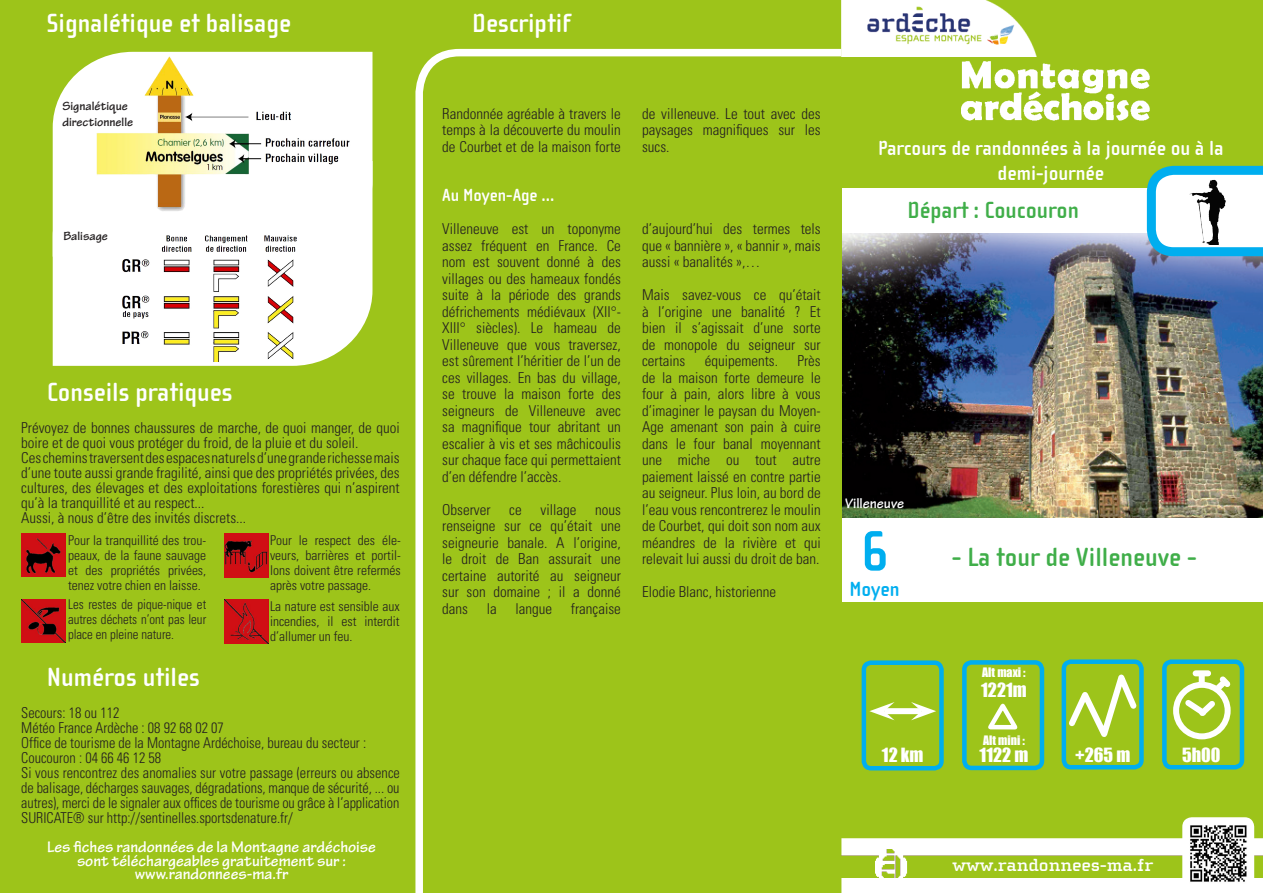
<style>
.page{position:relative;width:1263px;height:893px;background:#fff}
.page>*{position:absolute;margin:0;border:0;box-sizing:border-box;transform-origin:0 0}
.Blanc_gras{font:700 58.5px "Cholla Sans OT";color:#00aeef}
.t1{font:700 27px "Cholla Sans OT";color:#fff}
.Blanc_gras-2{font:700 27px "Cholla Sans OT";color:#40ae49}
.t2{font:700 24px "Cholla Sans OT";color:#40ae49}
.t3{font:700 21px/25.2px "Cholla Sans OT";color:#fff;text-align:center}
.t4{font:700 21px "Cholla Sans OT";color:#00aeef}
.t5{font:18px "Impact";color:#fff}
.t6{font:700 18px "Cholla Slab OT";color:#fff}
.t7{font:700 18px "Cholla Sans OT";color:#fff}
.t8{font:700 16.5px "Tekton Pro";color:#fff}
.t9{font:300 condensed 15px/16.5px "Univers LT Std";color:#231f20;text-align:justify}
.t10{font:300 condensed 15px/15px "Univers LT Std";color:#231f20;text-align:justify;scale:.96 1}
.t11{font:300 condensed 15px/15px "Univers LT Std";color:#231f20;scale:.95 1}
.t12{font:700 15px "Tekton Pro";color:#fff}
.t13{font:300 condensed 13.5px/15px "Univers LT Std";color:#231f20;text-align:justify}
.t14{font:300 condensed 13.5px/15px "Univers LT Std";color:#231f20;text-align:justify;scale:.95 1}
.t15{font:700 12.9px "Tekton Pro";color:#231f20}
.t16{font:12px "Impact";color:#fff}
</style>
<div class="page">
<div style="left:923px;top:602px;width:340px;height:236px;background:#9dc41a"></div>
<div style="left:923px;top:0;width:340px;height:188px;background:#9dc41a"></div>
<div style="left:0;top:0;width:841px;height:893px;background:#9dc41a"></div>
<div style="left:1162px;top:659px;width:82px;height:110px;border:4px solid #00aeef;border-radius:7px"></div>
<div style="left:1061px;top:659px;width:83px;height:110px;border:4px solid #00aeef;border-radius:7px"></div>
<div style="left:962px;top:660px;width:82px;height:110px;border:4px solid #00aeef;border-radius:7px"></div>
<div style="left:412px;top:45px;width:429px;height:848px;background:#9dc41a"></div>
<div style="left:841px;top:0;width:82px;height:838px;background:#9dc41a"></div>
<img style="left:842px;top:0;width:195px;height:56px">
<img style="left:842px;top:233px;width:421px;height:285px">
<div style="left:842px;top:188px;width:306px;height:45px;background:#fff"></div>
<svg style="left:841px;top:838px;width:422px;height:55px"></svg>
<img style="left:841px;top:849px;width:422px;height:28px">
<svg style="left:982px;top:700px;width:41px;height:32px"></svg>
<svg style="left:1064px;top:660px;width:77px;height:90px;background:#9cca4e"></svg>
<div style="left:1173px;top:682px;width:57px;height:57px;border:6px solid #fff;border-radius:50%"></div>
<svg style="left:1195px;top:670px;width:13px;height:1px"></svg>
<svg style="left:1180px;top:671px;width:56px;height:50px"></svg>
<svg style="left:1147px;top:166px;width:116px;height:90px"></svg>
<div style="left:842px;top:518px;width:421px;height:83px;background:#fff"></div>
<img style="left:919px;top:55px;width:276px;height:74px">
<img style="left:1182px;top:817px;width:72px;height:72px">
<img style="left:1173px;top:176px;width:69px;height:69px">
<svg style="left:53px;top:52px;width:319px;height:109px"></svg>
<svg style="left:53px;top:161px;width:319px;height:205px"></svg>
<div style="left:862px;top:660px;width:82px;height:110px;border:4px solid #00aeef;border-radius:7px"></div>
<div style="left:884px;top:708px;width:37px;height:6px;background:#fff"></div>
<svg style="left:869px;top:702px;width:25px;height:18px"></svg>
<svg style="left:911px;top:702px;width:25px;height:18px"></svg>
<img style="left:91px;top:54px;width:259px;height:307px">
<img style="left:21px;top:600px;width:44px;height:43px">
<img style="left:21px;top:534px;width:44px;height:43px">
<img style="left:224px;top:534px;width:45px;height:43px">
<img style="left:224px;top:600px;width:45px;height:43px">
<p class="t1" style="left:47px;top:9px;width:246px">Signalétique et balisage</p>
<p class="t15" style="left:62px;top:98px;width:67px">Signalétique</p>
<p class="t15" style="left:62px;top:114px;width:72px">directionnelle</p>
<p class="t15" style="left:64px;top:228px;width:46px">Balisage</p>
<p class="t1" style="left:47px;top:377px;width:187px">Conseils pratiques</p>
<p class="t9" style="left:21px;top:421px;width:380px;line-height:15px">Prévoyez de bonnes chaussures de marche, de quoi manger, de quoi boire et de quoi vous protéger du froid, de la pluie et du soleil.</p>
<p class="t9" style="left:21px;top:451px;width:380px;line-height:15px">Ces chemins traversent des espaces naturels d’une grande richesse mais d’une toute aussi grande fragilité, ainsi que des propriétés privées, des cultures, des élevages et des exploitations forestières qui n’aspirent qu’à la tranquillité et au respect...</p>
<p class="t9" style="left:21px;top:510px;width:226px">Aussi, à nous d’être des invités discrets...</p>
<p class="t13" style="left:68px;top:533px;width:140px">Pour la tranquillité des trou&shy;peaux, de la faune sauvage et des propriétés privées, tenez votre chien en laisse.</p>
<p class="t13" style="left:270px;top:533px;width:132px">Pour le respect des éle&shy;veurs, barrières et portil&shy;lons doivent être refermés après votre passage.</p>
<p class="t14" style="left:68px;top:597px;width:147px">Les restes de pique-nique et autres déchets n’ont pas leur place en pleine nature.</p>
<p class="t13" style="left:270px;top:599px;width:131px">La nature est sensible aux incendies, il est interdit d’allumer un feu.</p>
<p class="t1" style="left:47px;top:663px;width:154px">Numéros utiles</p>
<p class="t11" style="left:21px;top:705px;width:105px">Secours: 18 ou 112</p>
<p class="t11" style="left:21px;top:720px;width:215px">Météo France Ardèche : 08 92 68 02 07</p>
<p class="t11" style="left:21px;top:735px;width:365px">Office de tourisme de la Montagne Ardéchoise, bureau du secteur :<br>Coucouron : 04 66 46 12 58</p>
<p class="t10" style="left:21px;top:765px;width:396px">Si vous rencontrez des anomalies sur votre passage (erreurs ou absence de balisage, décharges sauvages, dégradations, manque de sécurité, ... ou autres), merci de le signaler aux offices de tourisme ou grâce à l’application SURICATE® sur http://sentinelles.sportsdenature.fr/</p>
<p class="t8" style="left:47px;top:837px;width:330px">Les fiches randonnées de la Montagne ardéchoise</p>
<p class="t8" style="left:77px;top:851px;width:271px">sont téléchargeables gratuitement sur :</p>
<p class="t8" style="left:135px;top:864px;width:155px">www.randonnees-ma.fr</p>
<p class="t1" style="left:472px;top:9px;width:100px">Descriptif</p>
<p class="t9" style="left:442px;top:105px;width:180px">Randonnée agréable à travers le temps à la découverte du moulin de Courbet et de la maison forte</p>
<p class="t9" style="left:642px;top:105px;width:180px">de villeneuve. Le tout avec des paysages magnifiques sur les sucs.</p>
<p class="t7" style="left:442px;top:186px;width:114px">Au Moyen-Age ...</p>
<p class="t9" style="left:442px;top:221px;width:180px">Villeneuve est un toponyme assez fréquent en France. Ce nom est souvent donné à des villages ou des hameaux fondés suite à la période des grands défrichements médiévaux (XII°- XIII° siècles). Le hameau de Villeneuve que vous traversez, est sûrement l’héritier de l’un de ces villages. En bas du village, se trouve la maison forte des seigneurs de Villeneuve avec sa magnifique tour abritant un escalier à vis et ses mâchicoulis sur chaque face qui permettaient d’en défendre l’accès.</p>
<p class="t9" style="left:442px;top:501px;width:180px">Observer ce village nous renseigne sur ce qu’était une seigneurie banale. A l’origine, le droit de Ban assurait une certaine autorité au seigneur sur son domaine ; il a donné dans la langue française</p>
<p class="t9" style="left:642px;top:221px;width:180px">d’aujourd’hui des termes tels que « bannière », « bannir », mais aussi « banalités »,…</p>
<p class="t9" style="left:642px;top:287px;width:180px">Mais savez-vous ce qu’était à l’origine une banalité ? Et bien il s’agissait d’une sorte de monopole du seigneur sur certains</p>
<p class="t9" style="left:642px;top:353px;width:180px;text-indent:155px">Près de la maison forte demeure le four à pain, alors libre à vous d’imaginer le paysan du Moyen-Age amenant son pain à cuire dans le four banal moyennant une miche ou tout autre paiement laissé en contre partie au seigneur. Plus loin, au bord de l’eau vous rencontrerez le moulin de Courbet, qui doit son nom aux méandres de la rivière et qui relevait lui aussi du droit de ban.</p>
<p class="t9" style="left:642px;top:584px;width:136px">Elodie Blanc, historienne</p>
<p class="t9" style="left:705px;top:353px;width:75px">équipements.</p>
<p class="t3" style="left:878px;top:135px;width:347px">Parcours de randonnées à la journée ou à la demi-journée</p>
<p class="t2" style="left:907px;top:198px;width:173px">Départ : Coucouron</p>
<p class="t12" style="left:845px;top:494px;width:60px">Villeneuve</p>
<p class="Blanc_gras" style="left:861px;top:520px;width:29px">6</p>
<p class="t4" style="left:849px;top:577px;width:52px">Moyen</p>
<p class="t5" style="left:882px;top:741px;width:43px">12 km</p>
<p class="Blanc_gras-2" style="left:952px;top:542px;width:246px">- La tour de Villeneuve -</p>
<p class="t16" style="left:982px;top:663px;width:45px">Alt maxi :</p>
<p class="t5" style="left:981px;top:676px;width:47px">1221m</p>
<p class="t16" style="left:983px;top:731px;width:43px">Alt mini :</p>
<p class="t5" style="left:979px;top:741px;width:50px">1122 m</p>
<p class="t5" style="left:1075px;top:741px;width:57px">+265 m</p>
<p class="t5" style="left:1182px;top:741px;width:40px">5h00</p>
<p class="t6" style="left:952px;top:855px;width:202px">www.randonnees-ma.fr</p>
</div>
